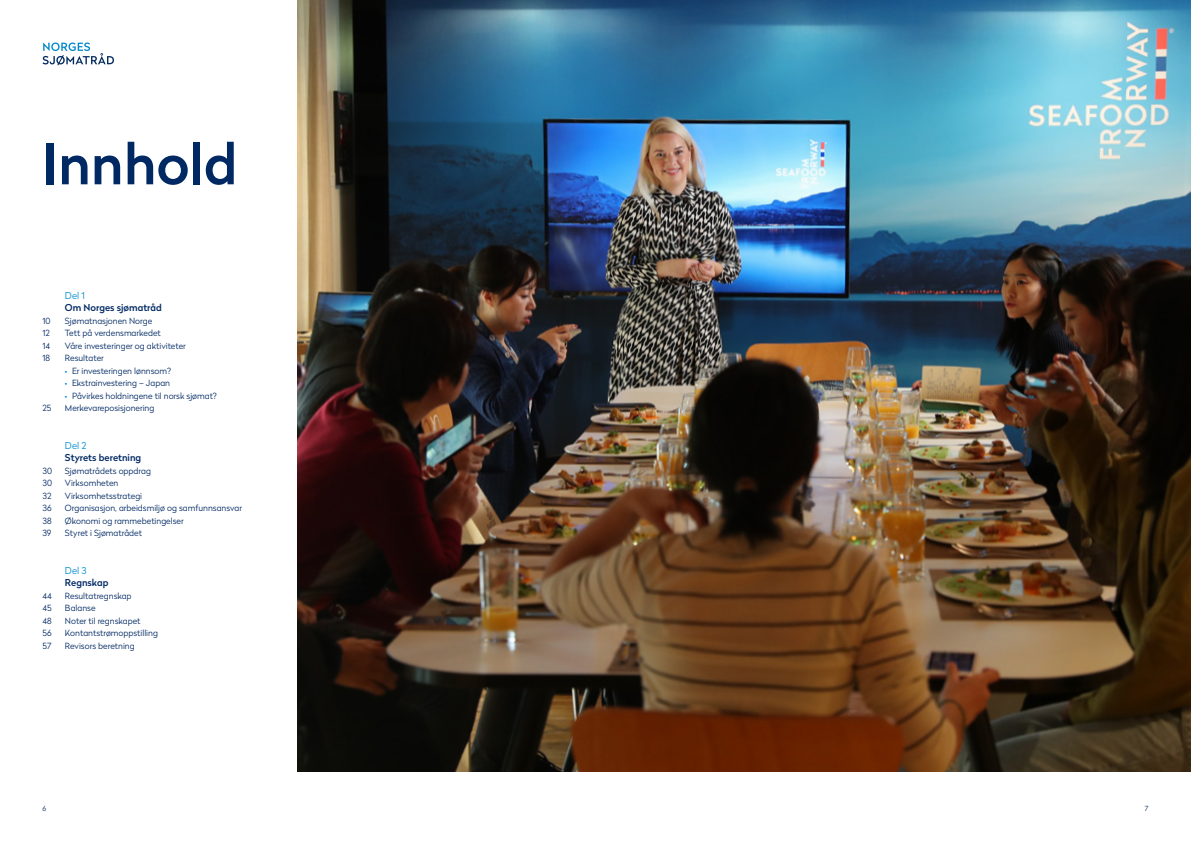
<style>
.page{position:relative;width:1191px;height:842px;background:#fff}
.page>*{position:absolute;margin:0;border:0;box-sizing:border-box;transform-origin:0 0}
.Heading_stor{font:500 56px "Radikal";color:#002964}
.Mellomtittel{font:500 9.5px "Radikal";color:#002964}
.Mellomtittel-2{font:300 9.5px "Radikal";letter-spacing:.01em;color:#008cd0}
.Faktatekst{font:300 8.5px "Radikal";color:#002964}
.t1{font:300 7px "Radikal";color:#002964}
.s1{color:#008cd0}
</style>
<div class="page">
<img style="left:298px;top:0;width:893px;height:771px">
<svg style="left:43px;top:43px;width:71px;height:22px"></svg>
<p class="Heading_stor" style="left:43px;top:124px;width:196px">Innhold</p>
<p class="Faktatekst" style="left:43px;top:314px;width:10px">10</p>
<p class="Faktatekst" style="left:43px;top:327px;width:9px">12</p>
<p class="Faktatekst" style="left:43px;top:339px;width:9px">14</p>
<p class="Faktatekst" style="left:43px;top:352px;width:9px">18</p>
<p class="Faktatekst" style="left:43px;top:402px;width:10px">25</p>
<p class="Faktatekst" style="left:43px;top:464px;width:11px">30</p>
<p class="Faktatekst" style="left:43px;top:477px;width:11px">30</p>
<p class="Faktatekst" style="left:43px;top:489px;width:10px">32</p>
<p class="Faktatekst" style="left:43px;top:502px;width:11px">36</p>
<p class="Faktatekst" style="left:43px;top:514px;width:11px">38</p>
<p class="Faktatekst" style="left:43px;top:527px;width:11px">39</p>
<p class="Faktatekst" style="left:43px;top:589px;width:11px">44</p>
<p class="Faktatekst" style="left:43px;top:602px;width:11px">45</p>
<p class="Faktatekst" style="left:43px;top:614px;width:11px">48</p>
<p class="Faktatekst" style="left:43px;top:627px;width:11px">56</p>
<p class="Faktatekst" style="left:43px;top:639px;width:11px">57</p>
<p class="Mellomtittel-2" style="left:65px;top:288px;width:22px">Del 1</p>
<p class="Mellomtittel" style="left:65px;top:301px;width:98px">Om Norges sjømatråd</p>
<p class="Faktatekst" style="left:65px;top:314px;width:89px">Sjømatnasjonen Norge</p>
<p class="Faktatekst" style="left:65px;top:327px;width:97px">Tett på verdensmarkedet</p>
<p class="Faktatekst" style="left:65px;top:339px;width:122px">Våre investeringer og aktiviteter</p>
<p class="Faktatekst" style="left:65px;top:352px;width:40px">Resultater</p>
<p class="Faktatekst" style="left:65px;top:364px;width:108px"><span class="s1">•</span> Er investeringen lønnsom?</p>
<p class="Faktatekst" style="left:65px;top:377px;width:107px"><span class="s1">•</span> Ekstrainvestering – Japan</p>
<p class="Faktatekst" style="left:65px;top:389px;width:153px"><span class="s1">•</span> Påvirkes holdningene til norsk sjømat?</p>
<p class="Faktatekst" style="left:65px;top:402px;width:91px">Merkevareposisjonering</p>
<p class="Mellomtittel-2" style="left:65px;top:438px;width:23px">Del 2</p>
<p class="Mellomtittel" style="left:65px;top:451px;width:78px">Styrets beretning</p>
<p class="Faktatekst" style="left:65px;top:464px;width:88px">Sjømatrådets oppdrag</p>
<p class="Faktatekst" style="left:65px;top:477px;width:55px">Virksomheten</p>
<p class="Faktatekst" style="left:65px;top:489px;width:79px">Virksomhetsstrategi</p>
<p class="Faktatekst" style="left:65px;top:502px;width:179px">Organisasjon, arbeidsmiljø og samfunnsansvar</p>
<p class="Faktatekst" style="left:65px;top:514px;width:120px">Økonomi og rammebetingelser</p>
<p class="Faktatekst" style="left:65px;top:527px;width:79px">Styret i Sjømatrådet</p>
<p class="Mellomtittel-2" style="left:65px;top:563px;width:23px">Del 3</p>
<p class="Mellomtittel" style="left:65px;top:576px;width:45px">Regnskap</p>
<p class="Faktatekst" style="left:65px;top:589px;width:68px">Resultatregnskap</p>
<p class="Faktatekst" style="left:65px;top:602px;width:32px">Balanse</p>
<p class="Faktatekst" style="left:65px;top:614px;width:77px">Noter til regnskapet</p>
<p class="Faktatekst" style="left:65px;top:627px;width:94px">Kontantstrømoppstilling</p>
<p class="Faktatekst" style="left:65px;top:639px;width:71px">Revisors beretning</p>
<p class="t1" style="left:43px;top:804px;width:5px">6</p>
<p class="t1" style="left:1144px;top:804px;width:5px">7</p>
</div>
